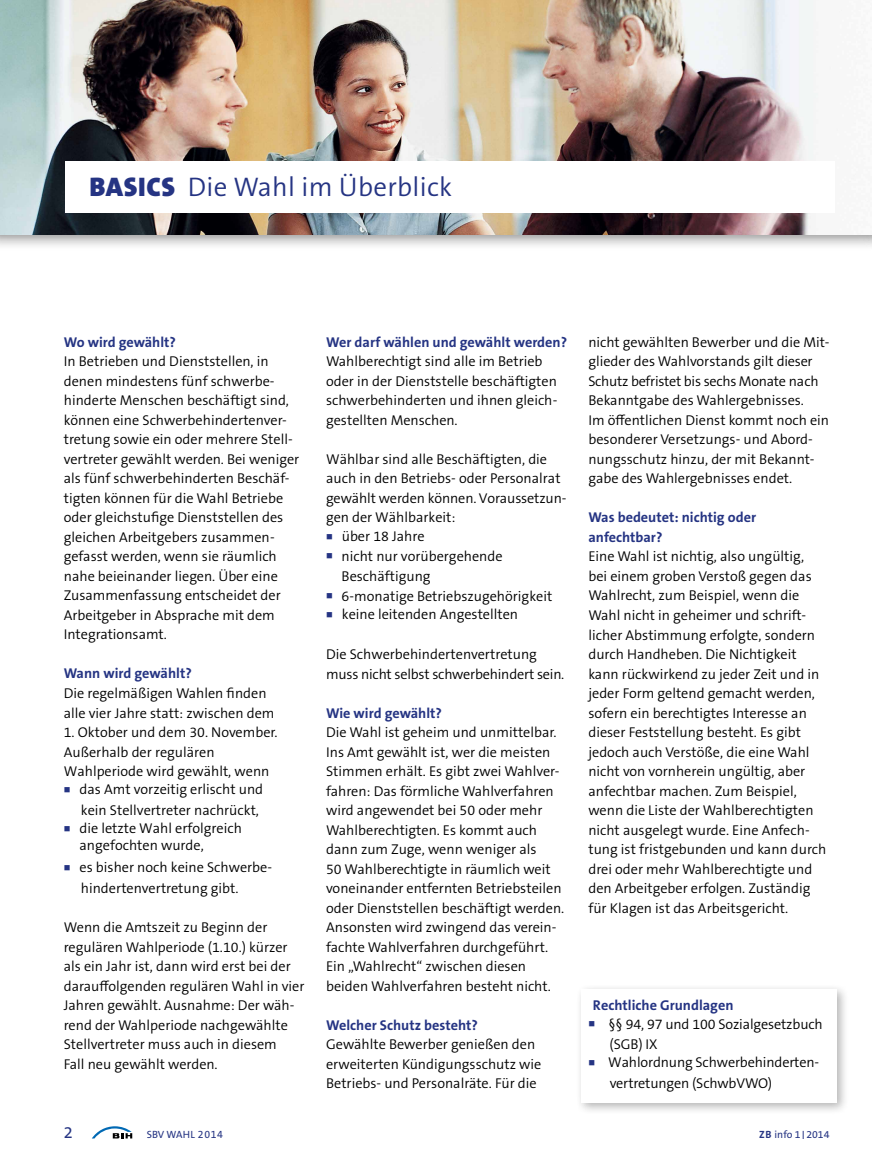
<style>
.page{position:relative;width:872px;height:1166px;background:#fff}
.page>*{position:absolute;margin:0;border:0;box-sizing:border-box;transform-origin:0 0}
.t1{font:300 27px "The Sans B W4";letter-spacing:.01em;color:#253483}
.t2{font:16.5px "The Sans B W5 Plain";color:#253483}
.t3{font:300 14.25px/19.5px "The Sans B W4";color:#000}
.t4{font:700 14.25px/19.5px "The Sans B W7";color:#253483}
.t5{font:10.5px "The Sans B W5 Plain";color:#253483}
.t6{font:10.5px "The Sans B W5 Plain";letter-spacing:.025em;color:#253483}
.t7{font:9px "Wingdings";color:#253483}
.s1{font-family:"The Sans B W9";font-weight:900}
.s2{color:#253483}
.s3{font-family:"The Sans B W7";font-weight:700}
.s4{font-family:"The Sans B W4";font-weight:300;font-size:12px}
</style>
<div class="page">
<div style="left:575px;top:983px;width:273px;height:132px;background:#000;opacity:.3"></div>
<svg style="left:92px;top:1126px;width:40px;height:12px"></svg>
<div style="left:581px;top:989px;width:255px;height:113px;background:#fff"></div>
<div style="left:0;top:0;width:872px;height:251px;background:#000;opacity:.5"></div>
<div style="left:65px;top:161px;width:770px;height:51px;background:#fff"></div>
<h2 class="t1" style="left:89px;top:169px;width:364px"><span class="s1">BASICS</span> Die Wahl im Überblick</h2>
<h3 class="t4" style="left:64px;top:332px;width:114px">Wo wird gewählt?</h3>
<p class="t3" style="left:64px;top:352px;width:237px">In Betrieben und Dienststellen, in denen mindestens fünf schwerbe&shy;hinderte Menschen beschäftigt sind, können eine Schwerbehindertenver&shy;tretung sowie ein oder mehrere Stell&shy;vertreter gewählt werden. Bei weniger als fünf schwerbehinderten Beschäf&shy;tigten können für die Wahl Betriebe oder gleichstufige Dienststellen des gleichen Arbeitgebers zusammen&shy;gefasst werden, wenn sie räumlich nahe beieinander liegen. Über eine Zusammenfassung entscheidet der Arbeitgeber in Absprache mit dem Integrationsamt.</p>
<h3 class="t4" style="left:64px;top:663px;width:129px">Wann wird gewählt?</h3>
<p class="t3" style="left:64px;top:683px;width:212px">Die regelmäßigen Wahlen finden alle vier Jahre statt: zwischen dem</p>
<p class="t3" style="left:64px;top:722px;width:215px">1. Oktober und dem 30. November.<br>Außerhalb der regulären<br>Wahlperiode wird gewählt, wenn</p>
<p class="t3" style="left:64px;top:779px;width:201px;line-height:20.5px;text-align:right"><span class="s2">■</span> das Amt vorzeitig erlischt und kein Stellvertreter nachrückt,</p>
<p class="t3" style="left:80px;top:820px;width:164px;line-height:16.6px;text-indent:-16px"><span class="s2">■</span> die letzte Wahl erfolgreich angefochten wurde,</p>
<p class="t3" style="left:81px;top:857px;width:192px;line-height:20.7px;text-indent:-17px"><span class="s2">■</span> es bisher noch keine Schwerbe&shy;hindertenvertretung gibt.</p>
<p class="t3" style="left:64px;top:917px;width:242px">Wenn die Amtszeit zu Beginn der regulären Wahlperiode (1.10.) kürzer als ein Jahr ist, dann wird erst bei der darauffolgenden regulären Wahl in vier Jahren gewählt. Ausnahme: Der wäh&shy;rend der Wahlperiode nachgewählte Stellvertreter muss auch in diesem<br>Fall neu gewählt werden.</p>
<p class="t2" style="left:64px;top:1121px;width:11px">2</p>
<p class="t6" style="left:147px;top:1127px;width:78px">SBV WAHL 2014</p>
<h3 class="t4" style="left:326px;top:332px;width:242px">Wer darf wählen und gewählt werden?</h3>
<p class="t3" style="left:326px;top:352px;width:232px">Wahlberechtigt sind alle im Betrieb oder in der Dienststelle beschäftigten schwerbehinderten und ihnen gleich&shy;gestellten Menschen.</p>
<p class="t3" style="left:326px;top:449px;width:241px">Wählbar sind alle Beschäftigten, die auch in den Betriebs- oder Personalrat gewählt werden können. Voraussetzun&shy;gen der Wählbarkeit:</p>
<p class="t3" style="left:326px;top:526px;width:100px"><span class="s2">■</span> über 18 Jahre</p>
<p class="t3" style="left:341px;top:545px;width:162px;line-height:20.2px">nicht nur vorübergehende<br>Beschäftigung</p>
<p class="t3" style="left:341px;top:586px;width:212px">6-monatige Betriebszugehörigkeit</p>
<p class="t3" style="left:342px;top:604px;width:178px">keine leitenden Angestellten</p>
<p class="t7" style="left:326px;top:551px;width:8px">■</p>
<p class="t7" style="left:326px;top:590px;width:8px">■</p>
<p class="t7" style="left:326px;top:609px;width:8px">■</p>
<p class="t3" style="left:326px;top:644px;width:240px">Die Schwerbehindertenvertretung muss nicht selbst schwerbehindert sein.</p>
<h3 class="t4" style="left:326px;top:703px;width:117px">Wie wird gewählt?</h3>
<p class="t3" style="left:326px;top:722px;width:239px">Die Wahl ist geheim und unmittelbar.<br>Ins Amt gewählt ist, wer die meisten Stimmen erhält. Es gibt zwei Wahlver&shy;fahren: Das förmliche Wahlverfahren wird angewendet bei 50 oder mehr Wahlberechtigten. Es kommt auch dann zum Zuge, wenn weniger als<br>50 Wahlberechtigte in räumlich weit voneinander entfernten Betriebsteilen oder Dienststellen beschäftigt werden.<br>Ansonsten wird zwingend das verein&shy;fachte Wahlverfahren durchgeführt.<br>Ein „Wahlrecht“ zwischen diesen beiden Wahlverfahren besteht nicht.</p>
<h3 class="t4" style="left:326px;top:1014px;width:153px">Welcher Schutz besteht?</h3>
<p class="t3" style="left:326px;top:1034px;width:217px">Gewählte Bewerber genießen den erweiterten Kündigungsschutz wie<br>Betriebs- und Personalräte. Für die</p>
<p class="t3" style="left:588px;top:332px;width:242px">nicht gewählten Bewerber und die Mit&shy;glieder des Wahlvorstands gilt dieser Schutz befristet bis sechs Monate nach Bekanntgabe des Wahlergebnisses.<br>Im öffentlichen Dienst kommt noch ein besonderer Versetzungs- und Abord&shy;nungsschutz hinzu, der mit Bekannt&shy;gabe des Wahlergebnisses endet.</p>
<h3 class="t4" style="left:588px;top:507px;width:169px">Was bedeutet: nichtig oder anfechtbar?</h3>
<p class="t3" style="left:588px;top:547px;width:239px">Eine Wahl ist nichtig, also ungültig, bei einem groben Verstoß gegen das Wahlrecht, zum Beispiel, wenn die Wahl nicht in geheimer und schrift&shy;licher Abstimmung erfolgte, sondern durch Handheben. Die Nichtigkeit kann rückwirkend zu jeder Zeit und in jeder Form geltend gemacht werden, sofern ein berechtigtes Interesse an dieser Feststellung besteht. Es gibt jedoch auch Verstöße, die eine Wahl nicht von vornherein ungültig, aber anfechtbar machen. Zum Beispiel, wenn die Liste der Wahlberechtigten nicht ausgelegt wurde. Eine Anfech&shy;tung ist fristgebunden und kann durch drei oder mehr Wahlberechtigte und den Arbeitgeber erfolgen. Zuständig für Klagen ist das Arbeitsgericht.</p>
<h3 class="t4" style="left:593px;top:995px;width:142px">Rechtliche Grundlagen</h3>
<p class="t7" style="left:588px;top:1019px;width:8px">■</p>
<p class="t3" style="left:608px;top:1051px;width:212px;line-height:20.9px">Wahlordnung Schwerbehinderten&shy;vertretungen (SchwbVWO)</p>
<p class="t3" style="left:608px;top:1013px;width:216px;line-height:20.5px">§§ 94, 97 und 100 Sozialgesetzbuch (SGB) IX</p>
<p class="t7" style="left:588px;top:1057px;width:8px">■</p>
<p class="t5" style="left:759px;top:1127px;width:72px"><span class="s3">ZB</span> info 1<span class="s4">I</span>2014</p>
</div>
